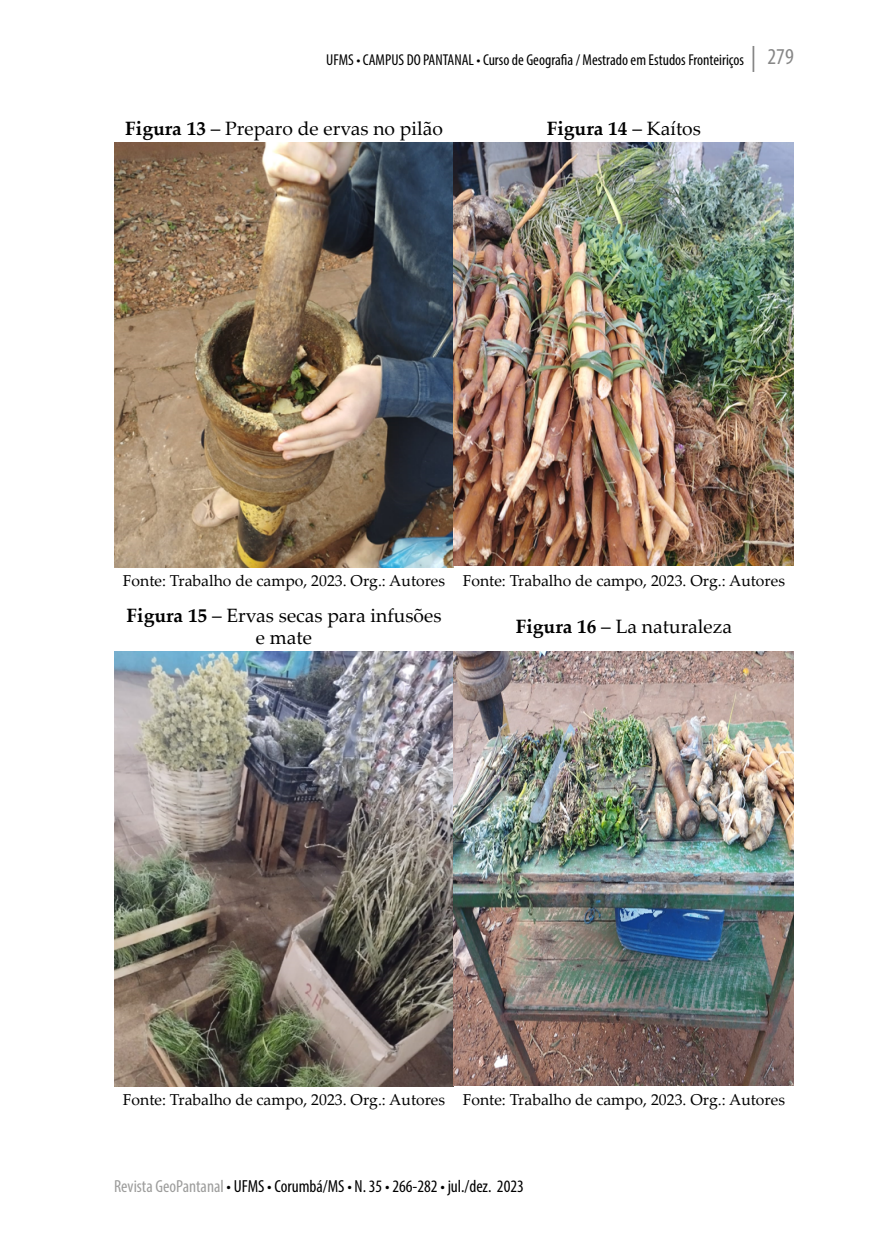
<style>
.page{position:relative;width:893px;height:1241px;background:#fff}
.page>*{position:absolute;margin:0;border:0;box-sizing:border-box;transform-origin:0 0}
._10_-_Legenda{font:19.25px/22.8px "Palatino Linotype";color:#000;text-align:center}
._10_-_Legenda-2{font:700 19.25px "Palatino Linotype";color:#000}
.t1{font:condensed 17.5px "Myriad Pro";color:#000}
.Fonte{font:15.75px "Palatino Linotype";color:#000}
.t2{font:condensed 15.75px "Myriad Pro";color:#000}
.s1{font-size:22.75px;color:#878787}
.s2{font-weight:700}
.s3{font-weight:400}
.s4{color:#9d9d9c}
</style>
<div class="page">
<hr style="left:752px;top:46px;width:2px;height:26px;background:#878787">
<img style="left:114px;top:142px;width:680px;height:425px">
<img style="left:114px;top:651px;width:680px;height:435px">
<p class="t2" style="left:326px;top:50px;width:469px">UFMS • CAMPUS DO PANTANAL • Curso de Geografia / Mestrado em Estudos Fronteiriços <span class="s1">279</span></p>
<p class="_10_-_Legenda" style="left:125px;top:117px;width:319px"><span class="s2">Figura 13</span> – Preparo de ervas no pilão</p>
<p class="_10_-_Legenda-2" style="left:547px;top:115px;width:156px">Figura 14 <span class="s3">– Kaítos</span></p>
<p class="Fonte" style="left:123px;top:569px;width:324px">Fonte: Trabalho de campo, 2023. Org.: Autores</p>
<p class="Fonte" style="left:463px;top:569px;width:324px">Fonte: Trabalho de campo, 2023. Org.: Autores</p>
<p class="_10_-_Legenda" style="left:127px;top:603px;width:316px"><span class="s2">Figura 15</span> – Ervas secas para infusões e mate</p>
<p class="_10_-_Legenda" style="left:516px;top:614px;width:218px"><span class="s2">Figura 16</span> – La naturaleza</p>
<p class="Fonte" style="left:123px;top:1088px;width:324px">Fonte: Trabalho de campo, 2023. Org.: Autores</p>
<p class="Fonte" style="left:463px;top:1088px;width:324px">Fonte: Trabalho de campo, 2023. Org.: Autores</p>
<p class="t1" style="left:114px;top:1175px;width:411px"><span class="s4">Revista GeoPantanal</span> • UFMS • Corumbá/MS • N. 35 • 266-282 • jul./dez. 2023</p>
</div>
